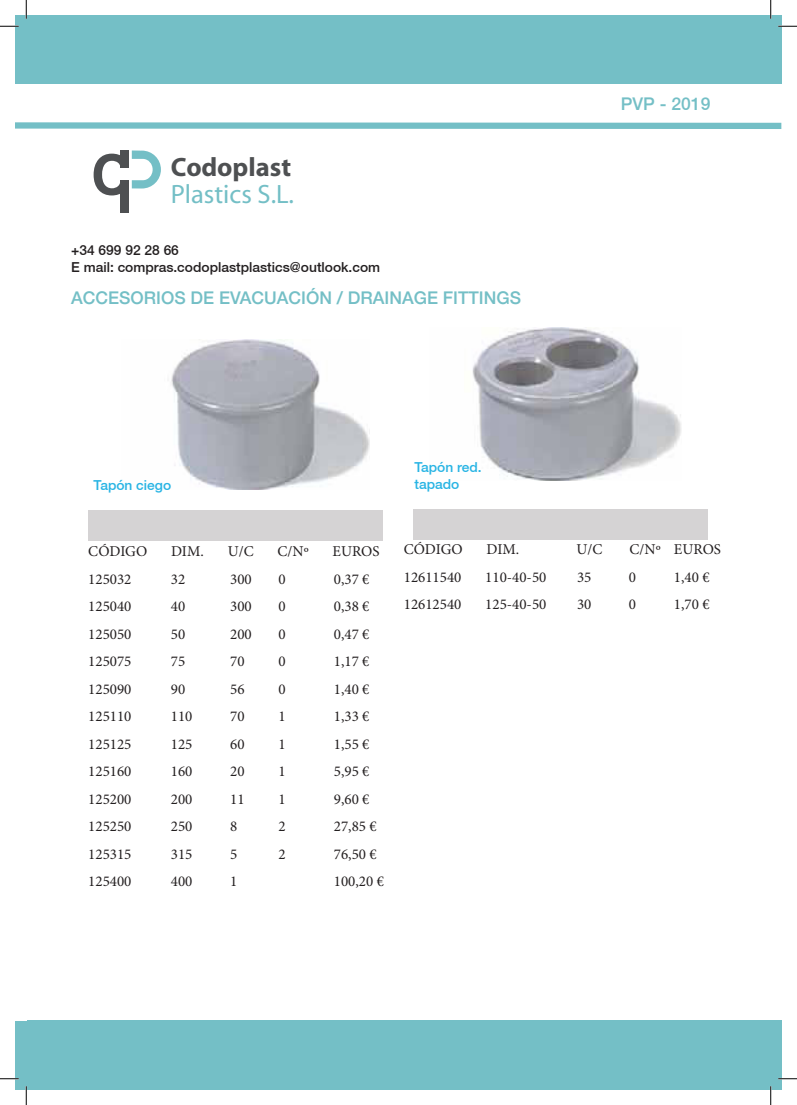
<style>
.page{position:relative;width:797px;height:1105px;background:#fff}
.page>*{position:absolute;margin:0;border:0;box-sizing:border-box;transform-origin:0 0}
.t1{font:26.62px "Myriad";color:#74bfc6}
.t2{font:700 26.62px "Myriad";color:#4e5052}
.t3{font:500 17.5px "Helvetica 65";color:#74bfc6}
.t4{font:15px "Minion Pro";color:#231f20}
.t5{font:500 13.75px/16.5px "Helvetica 65";color:#231f20}
.t6{font:500 13.75px/16.5px "Helvetica 65";color:#28b4e4}
</style>
<div class="page">
<div style="left:27px;top:1020px;width:754px;height:69px;background:#74bfc6"></div>
<div style="left:16px;top:1021px;width:14px;height:68px;background:#74bfc6"></div>
<div style="left:16px;top:16px;width:765px;height:68px;background:#74bfc6"></div>
<svg style="left:16px;top:122px;width:765px;height:7px;background:#82c5cb"></svg>
<div style="left:88px;top:510px;width:295px;height:31px;background:#d5d3d4"></div>
<div style="left:412px;top:509px;width:295px;height:31px;background:#d5d3d4"></div>
<div style="left:121px;top:181px;width:8px;height:32px;background:#4e5052"></div>
<svg style="left:94px;top:150px;width:67px;height:45px"></svg>
<img style="left:472px;top:327px;width:209px;height:154px">
<img style="left:171px;top:339px;width:198px;height:150px">
<svg style="left:0;top:25px;width:19px;height:2px"></svg>
<svg style="left:778px;top:25px;width:19px;height:2px"></svg>
<svg style="left:0;top:1078px;width:19px;height:1px"></svg>
<svg style="left:778px;top:1078px;width:19px;height:1px"></svg>
<svg style="left:25px;top:0;width:2px;height:19px"></svg>
<svg style="left:25px;top:1086px;width:2px;height:19px"></svg>
<svg style="left:770px;top:0;width:1px;height:19px"></svg>
<svg style="left:770px;top:1086px;width:1px;height:19px"></svg>
<h1 class="t2" style="left:171px;top:153px;width:122px">Codoplast</h1>
<h1 class="t1" style="left:171px;top:181px;width:125px">Plastics S.L.</h1>
<p class="t5" style="left:71px;top:242px;width:310px">+34 699 92 28 66<br>E mail: compras.codoplastplastics@outlook.com</p>
<p class="t3" style="left:71px;top:287px;width:451px">ACCESORIOS DE EVACUACIÓN / DRAINAGE FITTINGS</p>
<p class="t6" style="left:94px;top:477px;width:79px">Tapón ciego</p>
<p class="t6" style="left:414px;top:459px;width:69px">Tapón red. tapado</p>
<p class="t3" style="left:621px;top:93px;width:91px">PVP - 2019</p>
<p class="t4" style="left:88px;top:541px;width:60px">CÓDIGO</p>
<p class="t4" style="left:171px;top:541px;width:34px">DIM.</p>
<p class="t4" style="left:228px;top:541px;width:27px">U/C</p>
<p class="t4" style="left:277px;top:541px;width:33px">C/Nº</p>
<p class="t4" style="left:332px;top:541px;width:49px">EUROS</p>
<p class="t4" style="left:88px;top:569px;width:45px">125032</p>
<p class="t4" style="left:171px;top:569px;width:16px">32</p>
<p class="t4" style="left:230px;top:569px;width:23px">300</p>
<p class="t4" style="left:278px;top:569px;width:9px">0</p>
<p class="t4" style="left:334px;top:569px;width:37px">0,37 €</p>
<p class="t4" style="left:88px;top:596px;width:45px">125040</p>
<p class="t4" style="left:171px;top:596px;width:16px">40</p>
<p class="t4" style="left:230px;top:596px;width:23px">300</p>
<p class="t4" style="left:278px;top:596px;width:9px">0</p>
<p class="t4" style="left:334px;top:596px;width:37px">0,38 €</p>
<p class="t4" style="left:88px;top:624px;width:45px">125050</p>
<p class="t4" style="left:171px;top:624px;width:16px">50</p>
<p class="t4" style="left:230px;top:624px;width:23px">200</p>
<p class="t4" style="left:278px;top:624px;width:9px">0</p>
<p class="t4" style="left:334px;top:624px;width:37px">0,47 €</p>
<p class="t4" style="left:88px;top:651px;width:45px">125075</p>
<p class="t4" style="left:171px;top:651px;width:16px">75</p>
<p class="t4" style="left:230px;top:651px;width:16px">70</p>
<p class="t4" style="left:278px;top:651px;width:9px">0</p>
<p class="t4" style="left:334px;top:651px;width:37px">1,17 €</p>
<p class="t4" style="left:88px;top:679px;width:45px">125090</p>
<p class="t4" style="left:171px;top:679px;width:16px">90</p>
<p class="t4" style="left:230px;top:679px;width:16px">56</p>
<p class="t4" style="left:278px;top:679px;width:9px">0</p>
<p class="t4" style="left:334px;top:679px;width:37px">1,40 €</p>
<p class="t4" style="left:88px;top:706px;width:45px">125110</p>
<p class="t4" style="left:171px;top:706px;width:23px">110</p>
<p class="t4" style="left:230px;top:706px;width:16px">70</p>
<p class="t4" style="left:278px;top:706px;width:9px">1</p>
<p class="t4" style="left:334px;top:706px;width:37px">1,33 €</p>
<p class="t4" style="left:88px;top:734px;width:45px">125125</p>
<p class="t4" style="left:171px;top:734px;width:23px">125</p>
<p class="t4" style="left:230px;top:734px;width:16px">60</p>
<p class="t4" style="left:278px;top:734px;width:9px">1</p>
<p class="t4" style="left:334px;top:734px;width:37px">1,55 €</p>
<p class="t4" style="left:88px;top:761px;width:45px">125160</p>
<p class="t4" style="left:171px;top:761px;width:23px">160</p>
<p class="t4" style="left:230px;top:761px;width:16px">20</p>
<p class="t4" style="left:278px;top:761px;width:9px">1</p>
<p class="t4" style="left:334px;top:761px;width:37px">5,95 €</p>
<p class="t4" style="left:88px;top:789px;width:45px">125200</p>
<p class="t4" style="left:171px;top:789px;width:23px">200</p>
<p class="t4" style="left:230px;top:789px;width:16px">11</p>
<p class="t4" style="left:278px;top:789px;width:9px">1</p>
<p class="t4" style="left:334px;top:789px;width:37px">9,60 €</p>
<p class="t4" style="left:88px;top:816px;width:45px">125250</p>
<p class="t4" style="left:171px;top:816px;width:23px">250</p>
<p class="t4" style="left:230px;top:816px;width:9px">8</p>
<p class="t4" style="left:278px;top:816px;width:9px">2</p>
<p class="t4" style="left:334px;top:816px;width:44px">27,85 €</p>
<p class="t4" style="left:88px;top:844px;width:45px">125315</p>
<p class="t4" style="left:171px;top:844px;width:23px">315</p>
<p class="t4" style="left:230px;top:844px;width:9px">5</p>
<p class="t4" style="left:278px;top:844px;width:9px">2</p>
<p class="t4" style="left:334px;top:844px;width:44px">76,50 €</p>
<p class="t4" style="left:88px;top:871px;width:45px">125400</p>
<p class="t4" style="left:171px;top:871px;width:23px">400</p>
<p class="t4" style="left:230px;top:871px;width:9px">1</p>
<p class="t4" style="left:334px;top:871px;width:52px">100,20 €</p>
<p class="t4" style="left:404px;top:540px;width:60px">CÓDIGO</p>
<p class="t4" style="left:486px;top:540px;width:34px">DIM.</p>
<p class="t4" style="left:576px;top:540px;width:27px">U/C</p>
<p class="t4" style="left:629px;top:540px;width:93px">C/Nº EUROS</p>
<p class="t4" style="left:404px;top:567px;width:59px">12611540</p>
<p class="t4" style="left:485px;top:567px;width:63px">110-40-50</p>
<p class="t4" style="left:577px;top:567px;width:16px">35</p>
<p class="t4" style="left:629px;top:567px;width:9px">0</p>
<p class="t4" style="left:674px;top:567px;width:37px">1,40 €</p>
<p class="t4" style="left:404px;top:595px;width:59px">12612540</p>
<p class="t4" style="left:485px;top:595px;width:63px">125-40-50</p>
<p class="t4" style="left:577px;top:595px;width:16px">30</p>
<p class="t4" style="left:629px;top:595px;width:9px">0</p>
<p class="t4" style="left:674px;top:595px;width:37px">1,70 €</p>
</div>
